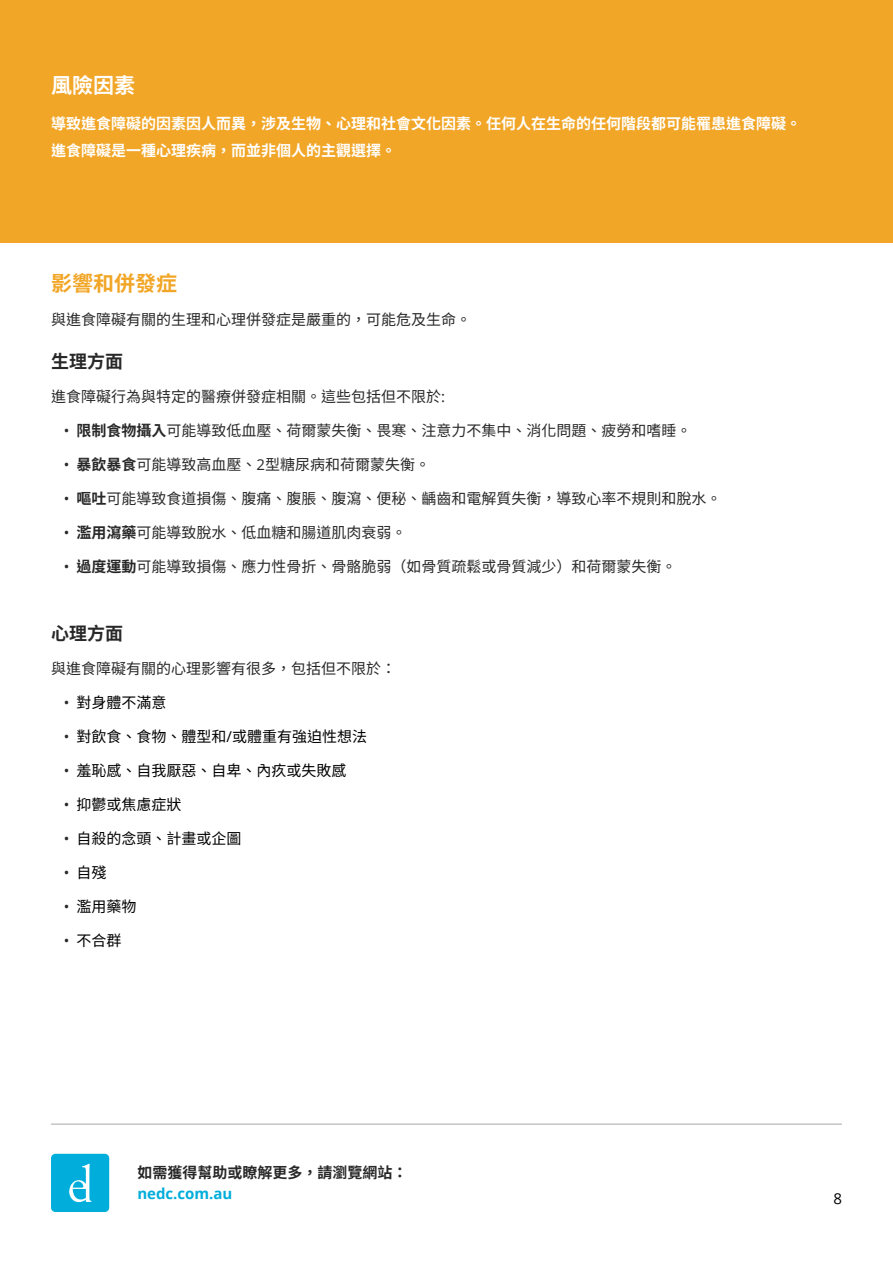
<style>
.page{position:relative;width:893px;height:1263px;background:#fff}
.page>*{position:absolute;margin:0;border:0;box-sizing:border-box;transform-origin:0 0}
.t1{font:700 21px "Noto Sans CJ Ktc";color:#f2a627}
.t2{font:700 21px "Noto Sans CJ Ktc";color:#fff}
.t3{font:700 18px "Noto Sans CJ Ktc";color:#292829}
.t4{font:15px "Noto Sans CJ Ktc";color:#292829}
.t5{font:15px "Noto Sans CJ Ktc";color:#000}
.t6{font:700 15px/27px "Noto Sans CJ Ktc";color:#fff}
.t7{font:700 15px "Noto Sans CJ Ktc";color:#292829}
.t8{font:700 15px "Open Sans";color:#00addb}
.t9{font:15px "Open Sans";color:#000}
.s1{font-family:"Open Sans"}
.s2{font-weight:700}
.s3{font-family:"Open Sans";color:#292829}
</style>
<div class="page">
<div style="left:51px;top:1154px;width:58px;height:58px;background:#00addb;border-radius:4px"></div>
<svg style="left:69px;top:1164px;width:22px;height:38px"></svg>
<hr style="left:51px;top:1124px;width:791px;height:1px;background:#a7a9ac">
<div style="left:0;top:0;width:893px;height:242px;background:#f2a627"></div>
<h1 class="t2" style="left:51px;top:74px;width:85px">風險因素</h1>
<p class="t6" style="left:51px;top:110px;width:752px">導致進食障礙的因素因人而異，涉及生物、心理和社會文化因素。任何人在生命的任何階段都可能罹患進食障礙。進食障礙是一種心理疾病，而並非個人的主觀選擇。</p>
<h1 class="t1" style="left:51px;top:271px;width:127px">影響和併發症</h1>
<p class="t4" style="left:51px;top:311px;width:422px">與進食障礙有關的生理和心理併發症是嚴重的，可能危及生命。</p>
<p class="t3" style="left:51px;top:351px;width:73px">生理方面</p>
<p class="t4" style="left:51px;top:388px;width:395px">進食障礙行為與特定的醫療併發症相關。這些包括但不限於<span class="s1">:</span></p>
<p class="t4" style="left:64px;top:422px;width:629px"><span class="s1">•</span> <span class="s2">限制食物攝入</span>可能導致低血壓、荷爾蒙失衡、畏寒、注意力不集中、消化問題、疲勞和嗜睡。</p>
<p class="t4" style="left:64px;top:456px;width:368px"><span class="s1">•</span> <span class="s2">暴飲暴食</span>可能導致高血壓、<span class="s1">2</span>型糖尿病和荷爾蒙失衡。</p>
<p class="t4" style="left:64px;top:490px;width:659px"><span class="s1">•</span> <span class="s2">嘔吐</span>可能導致食道損傷、腹痛、腹脹、腹瀉、便秘、齲齒和電解質失衡，導致心率不規則和脫水。</p>
<p class="t4" style="left:64px;top:524px;width:344px"><span class="s1">•</span> <span class="s2">濫用瀉藥</span>可能導致脫水、低血糖和腸道肌肉衰弱。</p>
<p class="t4" style="left:64px;top:558px;width:614px"><span class="s1">•</span> <span class="s2">過度運動</span>可能導致損傷、應力性骨折、骨骼脆弱（如骨質疏鬆或骨質減少）和荷爾蒙失衡。</p>
<p class="t3" style="left:51px;top:623px;width:73px">心理方面</p>
<p class="t4" style="left:51px;top:660px;width:347px">與進食障礙有關的心理影響有很多，包括但不限於：</p>
<p class="t5" style="left:64px;top:694px;width:104px"><span class="s3">•</span> 對身體不滿意</p>
<p class="t5" style="left:64px;top:728px;width:305px"><span class="s3">•</span> 對飲食、食物、體型和<span class="s1">/</span>或體重有強迫性想法</p>
<p class="t5" style="left:64px;top:762px;width:284px"><span class="s3">•</span> 羞恥感、自我厭惡、自卑、內疚或失敗感</p>
<p class="t5" style="left:64px;top:796px;width:119px"><span class="s3">•</span> 抑鬱或焦慮症狀</p>
<p class="t5" style="left:64px;top:830px;width:179px"><span class="s3">•</span> 自殺的念頭、計畫或企圖</p>
<p class="t5" style="left:64px;top:864px;width:44px"><span class="s3">•</span> 自殘</p>
<p class="t5" style="left:64px;top:898px;width:74px"><span class="s3">•</span> 濫用藥物</p>
<p class="t5" style="left:64px;top:932px;width:59px"><span class="s3">•</span> 不合群</p>
<p class="t7" style="left:137px;top:1164px;width:272px">如需獲得幫助或瞭解更多，請瀏覽網站：</p>
<p class="t8" style="left:137px;top:1183px;width:97px">nedc.com.au</p>
<p class="t9" style="left:833px;top:1188px;width:10px">8</p>
</div>
